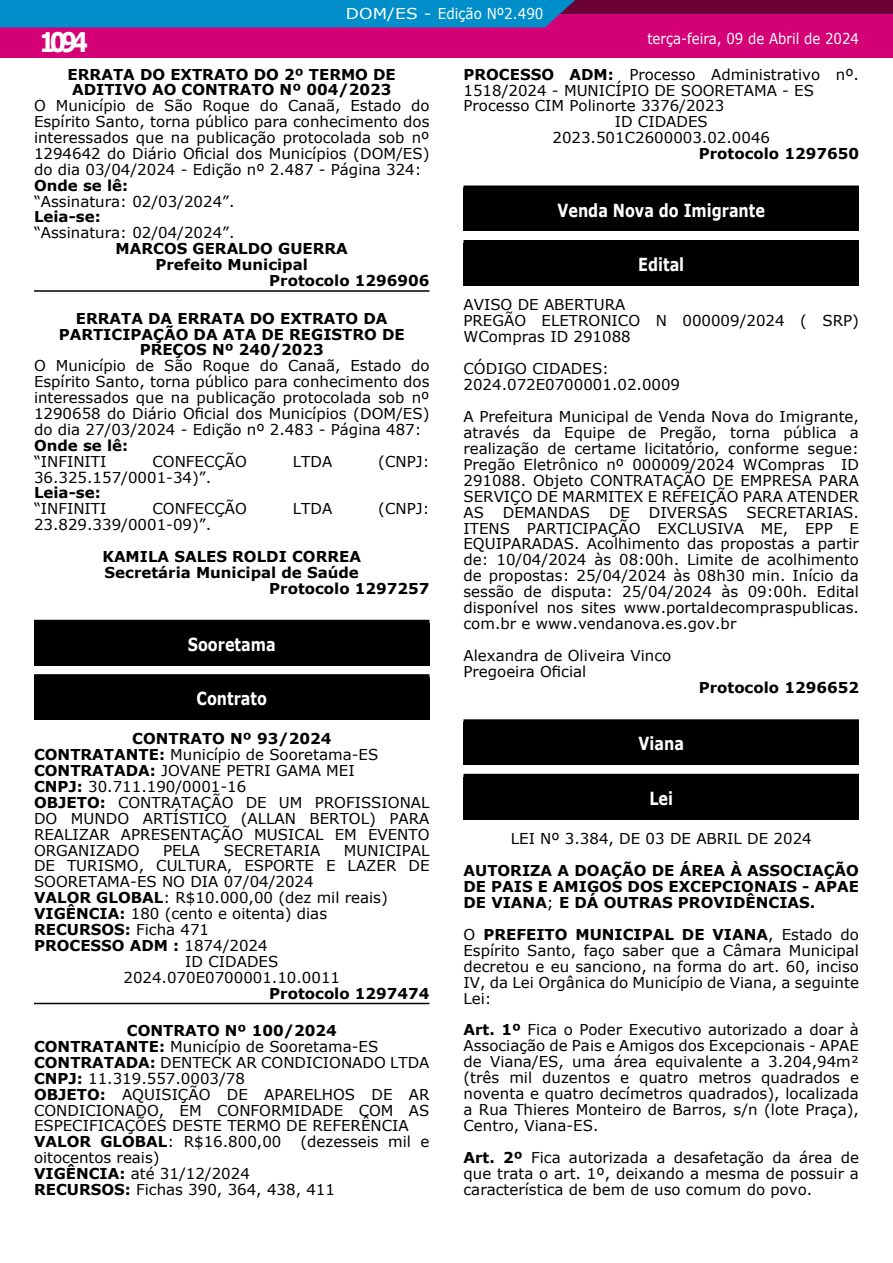
<style>
.page{position:relative;width:893px;height:1263px;background:#fff}
.page>*{position:absolute;margin:0;border:0;box-sizing:border-box;transform-origin:0 0}
.t1{font:700 27px "Verdana";color:#fff;scale:.85 1}
.t2{font:700 18px "Verdana";color:#fff;scale:.8 1}
.t3{font:15px/15.9px "Verdana";color:#000;text-align:justify}
.t4{font:700 15px/15.9px "Verdana";color:#000}
.t5{font:15px "Verdana";color:#fff;scale:.89 1}
.t6{font:15px "Verdana";color:#fff;scale:1.14 1}
.s1{font-weight:700}
.s2{font-weight:400}
</style>
<div class="page">
<div style="left:0;top:0;width:893px;height:57px;background:#d40075"></div>
<div style="left:0;top:0;width:893px;height:14px;background:#6b0037"></div>
<div style="left:0;top:0;width:575px;height:27px;background:#008eca"></div>
<hr style="left:34px;top:290px;width:395px;height:2px;background:#000">
<hr style="left:34px;top:1003px;width:395px;height:1px;background:#000">
<div style="left:34px;top:623px;width:395px;height:42px;background:#000"></div>
<div style="left:34px;top:620px;width:395px;height:6px;background:#000"></div>
<div style="left:34px;top:677px;width:395px;height:43px;background:#000"></div>
<div style="left:34px;top:674px;width:395px;height:6px;background:#000"></div>
<div style="left:463px;top:188px;width:396px;height:43px;background:#000"></div>
<div style="left:463px;top:185px;width:396px;height:6px;background:#000"></div>
<div style="left:463px;top:243px;width:396px;height:42px;background:#000"></div>
<div style="left:463px;top:240px;width:396px;height:6px;background:#000"></div>
<div style="left:463px;top:722px;width:396px;height:43px;background:#000"></div>
<div style="left:463px;top:719px;width:396px;height:6px;background:#000"></div>
<div style="left:463px;top:777px;width:396px;height:42px;background:#000"></div>
<div style="left:463px;top:774px;width:396px;height:6px;background:#000"></div>
<h1 class="t1" style="left:39px;top:30px;width:59px">1094</h1>
<p class="t6" style="left:346px;top:7px;width:175px">DOM/ES - Edição Nº2.490</p>
<p class="t5" style="left:647px;top:32px;width:239px">terça-feira, 09 de Abril de 2024</p>
<p class="t4" style="left:68px;top:67px;width:330px">ERRATA DO EXTRATO DO 2º TERMO DE<br>ADITIVO AO CONTRATO Nº 004/2023</p>
<p class="t3" style="left:34px;top:99px;width:397px">O Município de São Roque do Canaã, Estado do Espírito Santo, torna público para conhecimento dos interessados que na publicação protocolada sob nº 1294642 do Diário Oficial dos Municípios (DOM/ES) do dia 03/04/2024 - Edição nº 2.487 - Página 324:</p>
<p class="t4" style="left:34px;top:178px;width:96px">Onde se lê:</p>
<p class="t3" style="left:34px;top:193px;width:202px">“Assinatura: 02/03/2024”.</p>
<p class="t4" style="left:34px;top:210px;width:68px">Leia-se:</p>
<p class="t3" style="left:34px;top:225px;width:202px">“Assinatura: 02/04/2024”.</p>
<p class="t4" style="left:116px;top:242px;width:234px">MARCOS GERALDO GUERRA</p>
<p class="t4" style="left:156px;top:258px;width:154px">Prefeito Municipal</p>
<p class="t4" style="left:269px;top:273px;width:162px">Protocolo 1296906</p>
<p class="t4" style="left:59px;top:311px;width:348px;text-align:center">ERRATA DA ERRATA DO EXTRATO DA<br>PARTICIPAÇÃO DA ATA DE REGISTRO DE<br>PREÇOS Nº 240/2023</p>
<p class="t3" style="left:34px;top:359px;width:397px">O Município de São Roque do Canaã, Estado do Espírito Santo, torna público para conhecimento dos interessados que na publicação protocolada sob nº 1290658 do Diário Oficial dos Municípios (DOM/ES) do dia 27/03/2024 - Edição nº 2.483 - Página 487:</p>
<p class="t4" style="left:34px;top:438px;width:96px">Onde se lê:</p>
<p class="t3" style="left:34px;top:453px;width:74px">“INFINITI</p>
<p class="t3" style="left:152px;top:453px;width:96px">CONFECÇÃO</p>
<p class="t3" style="left:293px;top:453px;width:41px">LTDA</p>
<p class="t3" style="left:378px;top:453px;width:53px">(CNPJ:</p>
<p class="t3" style="left:34px;top:470px;width:179px">36.325.157/0001-34)”.</p>
<p class="t4" style="left:34px;top:486px;width:68px">Leia-se:</p>
<p class="t3" style="left:34px;top:501px;width:74px">“INFINITI</p>
<p class="t3" style="left:152px;top:501px;width:96px">CONFECÇÃO</p>
<p class="t3" style="left:293px;top:501px;width:41px">LTDA</p>
<p class="t3" style="left:378px;top:501px;width:53px">(CNPJ:</p>
<p class="t3" style="left:34px;top:518px;width:179px">23.829.339/0001-09)”.</p>
<p class="t4" style="left:102px;top:549px;width:260px">KAMILA SALES ROLDI CORREA</p>
<p class="t4" style="left:105px;top:565px;width:256px">Secretária Municipal de Saúde</p>
<p class="t4" style="left:269px;top:581px;width:162px">Protocolo 1297257</p>
<p class="t2" style="left:188px;top:636px;width:111px">Sooretama</p>
<p class="t2" style="left:197px;top:691px;width:89px">Contrato</p>
<p class="t3" style="left:34px;top:732px;width:397px;text-align:left;text-indent:98px"><span class="s1">CONTRATO Nº 93/2024<br>CONTRATANTE:</span> Município de Sooretama-ES<br><span class="s1">CONTRATADA:</span> JOVANE PETRI GAMA MEI<br><span class="s1">CNPJ:</span> 30.711.190/0001-16<br><span class="s1">OBJETO:</span> CONTRATAÇÃO DE UM PROFISSIONAL<br>DO MUNDO ARTÍSTICO (ALLAN BERTOL) PARA<br>REALIZAR APRESENTAÇÃO MUSICAL EM EVENTO<br>ORGANIZADO</p>
<p class="t3" style="left:163px;top:843px;width:39px">PELA</p>
<p class="t3" style="left:224px;top:843px;width:98px">SECRETARIA</p>
<p class="t3" style="left:344px;top:843px;width:87px">MUNICIPAL</p>
<p class="t3" style="left:34px;top:859px;width:397px">DE TURISMO, CULTURA, ESPORTE E LAZER DE</p>
<p class="t3" style="left:34px;top:875px;width:281px">SOORETAMA-ES NO DIA 07/04/2024</p>
<p class="t3" style="left:34px;top:890px;width:355px"><span class="s1">VALOR GLOBAL</span>: R$10.000,00 (dez mil reais)</p>
<p class="t3" style="left:34px;top:906px;width:295px"><span class="s1">VIGÊNCIA:</span> 180 (cento e oitenta) dias</p>
<p class="t4" style="left:34px;top:922px;width:177px">RECURSOS: <span class="s2">Ficha 471</span></p>
<p class="t4" style="left:34px;top:938px;width:235px">PROCESSO ADM : <span class="s2">1874/2024</span></p>
<p class="t3" style="left:185px;top:954px;width:95px">ID CIDADES</p>
<p class="t3" style="left:123px;top:970px;width:218px">2024.070E0700001.10.0011</p>
<p class="t4" style="left:269px;top:986px;width:162px">Protocolo 1297474</p>
<p class="t3" style="left:34px;top:1023px;width:397px;text-align:left;text-indent:93px"><span class="s1">CONTRATO Nº 100/2024<br>CONTRATANTE:</span> Município de Sooretama-ES <span class="s1">CONTRATADA:</span> DENTECK AR CONDICIONADO LTDA <span class="s1">CNPJ:</span> 11.319.557.0003/78<br><span class="s1">OBJETO:</span> AQUISIÇÃO DE APARELHOS DE AR CONDICIONADO, EM CONFORMIDADE COM AS ESPECIFICAÇÕES DESTE TERMO DE REFERÊNCIA <span class="s1">VALOR GLOBAL</span>: R$16.800,00</p>
<p class="t3" style="left:300px;top:1134px;width:131px">(dezesseis mil e</p>
<p class="t3" style="left:34px;top:1151px;width:302px;text-align:left">oitocentos reais)<br><span class="s1">VIGÊNCIA:</span> até 31/12/2024<br><span class="s1">RECURSOS:</span> Fichas 390, 364, 438, 411</p>
<p class="t3" style="left:463px;top:67px;width:397px"><span class="s1">PROCESSO ADM:</span> Processo Administrativo nº.</p>
<p class="t3" style="left:463px;top:83px;width:352px">1518/2024 - MUNICÍPIO DE SOORETAMA - ES</p>
<p class="t3" style="left:463px;top:99px;width:262px">Processo CIM Polinorte 3376/2023</p>
<p class="t3" style="left:615px;top:115px;width:95px">ID CIDADES</p>
<p class="t3" style="left:552px;top:131px;width:219px">2023.501C2600003.02.0046</p>
<p class="t4" style="left:699px;top:147px;width:162px">Protocolo 1297650</p>
<p class="t2" style="left:557px;top:202px;width:261px">Venda Nova do Imigrante</p>
<p class="t2" style="left:638px;top:256px;width:59px">Edital</p>
<p class="t3" style="left:463px;top:298px;width:397px;text-align:left">AVISO DE ABERTURA<br>PREGÃO ELETRONICO N 000009/2024 ( SRP)<br>WCompras ID 291088</p>
<p class="t3" style="left:463px;top:360px;width:218px">CÓDIGO CIDADES:<br>2024.072E0700001.02.0009</p>
<p class="t3" style="left:463px;top:409px;width:397px">A Prefeitura Municipal de Venda Nova do Imigrante, através da Equipe de Pregão, torna pública a realização de certame licitatório, conforme segue:<br>Pregão Eletrônico nº 000009/2024 WCompras ID 291088. Objeto CONTRATAÇÃO DE EMPRESA PARA SERVIÇO DE MARMITEX E REFEIÇÃO PARA ATENDER AS</p>
<p class="t3" style="left:463px;top:505px;width:397px;text-indent:283px">SECRETARIAS.<br>ITENS PARTICIPAÇÃO EXCLUSIVA ME, EPP E EQUIPARADAS. Acolhimento das propostas a partir de: 10/04/2024 às 08:00h. Limite de acolhimento de propostas: 25/04/2024 às 08h30 min. Início da sessão de disputa: 25/04/2024 às 09:00h. Edital disponível nos sites www.portaldecompraspublicas. com.br e www.vendanova.es.gov.br</p>
<p class="t3" style="left:463px;top:648px;width:209px">Alexandra de Oliveira Vinco<br>Pregoeira Oficial</p>
<p class="t4" style="left:699px;top:680px;width:162px">Protocolo 1296652</p>
<p class="t3" style="left:503px;top:505px;width:89px">DEMANDAS</p>
<p class="t3" style="left:609px;top:505px;width:23px">DE</p>
<p class="t3" style="left:649px;top:505px;width:80px">DIVERSAS</p>
<p class="t2" style="left:638px;top:736px;width:58px">Viana</p>
<p class="t2" style="left:649px;top:790px;width:31px">Lei</p>
<p class="t3" style="left:511px;top:831px;width:302px">LEI Nº 3.384, DE 03 DE ABRIL DE 2024</p>
<p class="t4" style="left:463px;top:863px;width:397px;text-align:justify">AUTORIZA A DOAÇÃO DE ÁREA À ASSOCIAÇÃO DE PAIS E AMIGOS DOS EXCEPCIONAIS - APAE DE VIANA<span class="s2">;</span> E DÁ OUTRAS PROVIDÊNCIAS.</p>
<p class="t3" style="left:463px;top:927px;width:397px">O <span class="s1">PREFEITO MUNICIPAL DE VIANA</span>, Estado do Espírito Santo, faço saber que a Câmara Municipal decretou e eu sanciono, na forma do art. 60, inciso IV, da Lei Orgânica do Município de Viana, a seguinte Lei:</p>
<p class="t3" style="left:463px;top:1023px;width:397px"><span class="s1">Art. 1º</span> Fica o Poder Executivo autorizado a doar à Associação de Pais e Amigos dos Excepcionais - APAE de Viana/ES, uma área equivalente a 3.204,94m² (três mil duzentos e quatro metros quadrados e noventa e quatro decímetros quadrados), localizada a Rua Thieres Monteiro de Barros, s/n (lote Praça), Centro, Viana-ES.</p>
<p class="t3" style="left:463px;top:1150px;width:397px"><span class="s1">Art. 2º</span> Fica autorizada a desafetação da área de que trata o art. 1º, deixando a mesma de possuir a característica de bem de uso comum do povo.</p>
</div>
